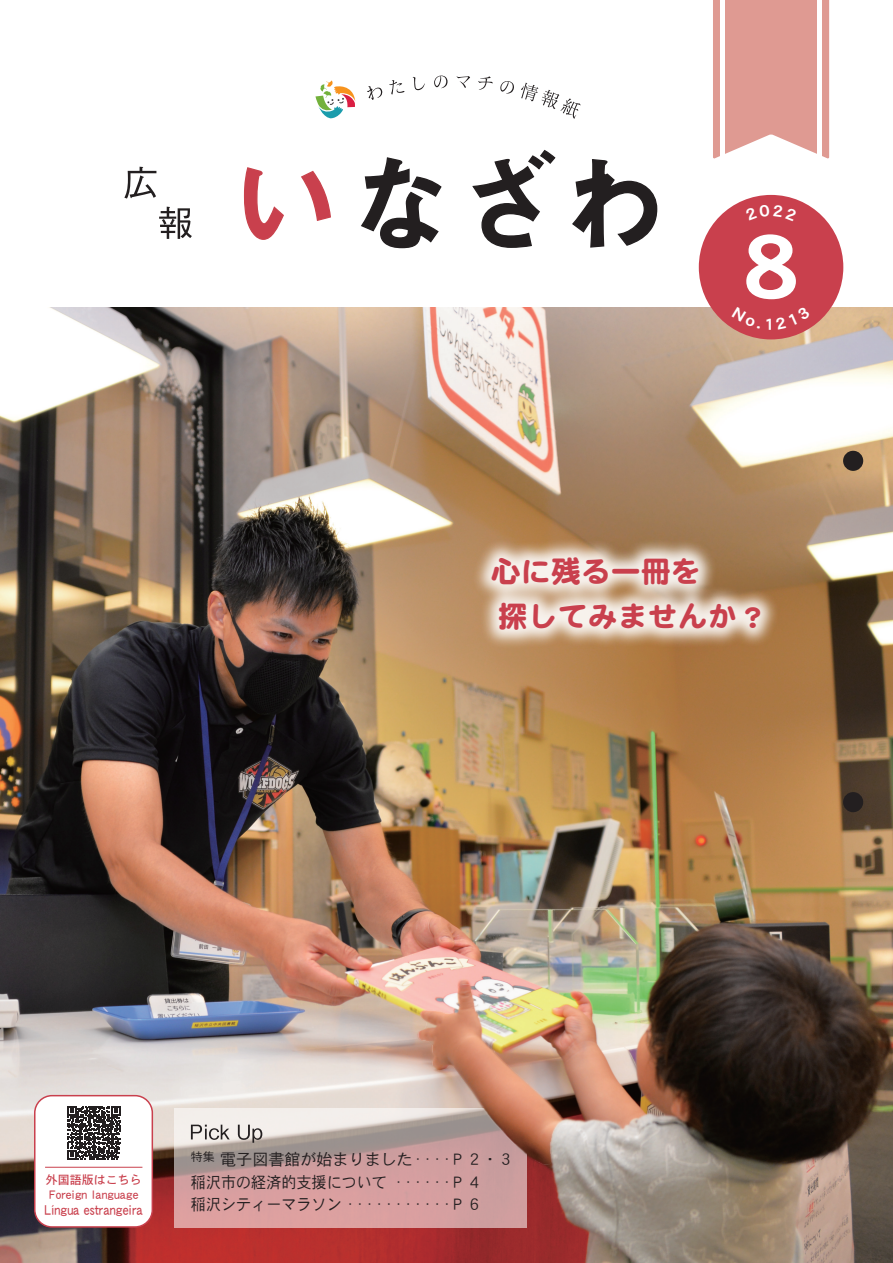
<style>
.page{position:relative;width:893px;height:1263px;background:#fff}
.page>*{position:absolute;margin:0;border:0;box-sizing:border-box;transform-origin:0 0}
.t1{font:87.75px "DFHS Gothic Std W7";color:#fff;scale:1.11 1}
.t2{font:30px/45px "DF Maru Gothic Std W9";color:#c9404d}
.t3{font:17.7px "DFHS Gothic Std W3";color:#231f20;scale:.91 1}
.t4{font:17.1px "DFHS Gothic Std W7";color:#fff;scale:1.14 1}
.t5{font:16.05px "DFHS Gothic Std W3";color:#231f20;scale:.94 1}
.t6{font:16.05px "DFHS Gothic Std W3";color:#231f20}
.t7{font:15.15px "DFHS Gothic Std W5";letter-spacing:-.005em;color:#c9404d;scale:.82 1}
.t8{font:13.2px "DFHS Gothic Std W5";color:#c9404d;scale:.91 1}
.t9{font:12px "DFHS Gothic Std W5";color:#c9404d}
.t10{font:12px "DFHS Gothic Std W3";color:#231f20}
.t11{font:10.8px "DFHS Gothic Std W3";color:#231f20;scale:.9 1}
.s1{font-size:17.7px}
.s2{font-size:16.05px}
</style>
<div class="page">
<svg style="left:315px;top:80px;width:40px;height:38px"></svg>
<svg style="left:367px;top:76px;width:214px;height:43px"></svg>
<img style="left:0;top:307px;width:893px;height:956px">
<svg style="left:713px;top:0;width:116px;height:159px"></svg>
<div style="left:817px;top:0;width:5px;height:158px;background:#fff"></div>
<div style="left:720px;top:0;width:5px;height:158px;background:#fff"></div>
<div style="left:699px;top:195px;width:144px;height:144px;background:#c9404d;border-radius:50%"></div>
<svg style="left:243px;top:167px;width:88px;height:73px"></svg>
<svg style="left:361px;top:157px;width:81px;height:91px"></svg>
<svg style="left:472px;top:150px;width:84px;height:98px"></svg>
<svg style="left:572px;top:159px;width:85px;height:89px"></svg>
<svg style="left:124px;top:167px;width:32px;height:32px"></svg>
<svg style="left:159px;top:207px;width:33px;height:32px"></svg>
<div style="left:472px;top:538px;width:307px;height:111px;background:#fff;opacity:.9"></div>
<svg style="left:174px;top:1108px;width:353px;height:120px"></svg>
<svg style="left:191px;top:1125px;width:39px;height:15px"></svg>
<svg style="left:238px;top:1125px;width:24px;height:18px"></svg>
<div style="left:843px;top:451px;width:20px;height:20px;background:#231f20;border-radius:50%"></div>
<div style="left:843px;top:792px;width:20px;height:20px;background:#231f20;border-radius:50%"></div>
<div style="left:35px;top:1096px;width:117px;height:131px;background:#fff;border-radius:17px"></div>
<div style="left:34px;top:1095px;width:119px;height:133px;border:2px solid #c9404d;border-radius:17px"></div>
<svg style="left:67px;top:1106px;width:53px;height:53px"></svg>
<hr style="left:45px;top:1167px;width:97px;height:1px;background:#c9404d">
<h1 class="t1" style="left:722px;top:220px;width:89px">８</h1>
<p class="t4" style="left:764px;top:314px;width:10px">1</p>
<h2 class="t2" style="left:491px;top:548px;width:279px">心に残る一冊を<br>探してみませんか?</h2>
<p class="t9" style="left:46px;top:1173px;width:98px">外国語版はこちら</p>
<p class="t8" style="left:49px;top:1187px;width:100px">Foreign language</p>
<p class="t7" style="left:44px;top:1201px;width:122px">Língua estrangeira</p>
<p class="t10" style="left:191px;top:1150px;width:25px">特集</p>
<p class="t6" style="left:220px;top:1150px;width:194px">電子図書館が始まりました</p>
<p class="t6" style="left:453px;top:1150px;width:62px"><span class="s1">P</span>２・３</p>
<p class="t11" style="left:413px;top:1153px;width:44px">・・・・</p>
<p class="t5" style="left:191px;top:1173px;width:210px">稲沢市の経済的支援について</p>
<p class="t3" style="left:453px;top:1171px;width:33px">P <span class="s2">４</span></p>
<p class="t11" style="left:394px;top:1176px;width:66px">・・・・・・</p>
<p class="t5" style="left:191px;top:1195px;width:162px">稲沢シティーマラソン</p>
<p class="t3" style="left:453px;top:1194px;width:33px">P <span class="s2">６</span></p>
<p class="t11" style="left:346px;top:1198px;width:120px">・・・・・・・・・・・</p>
</div>
